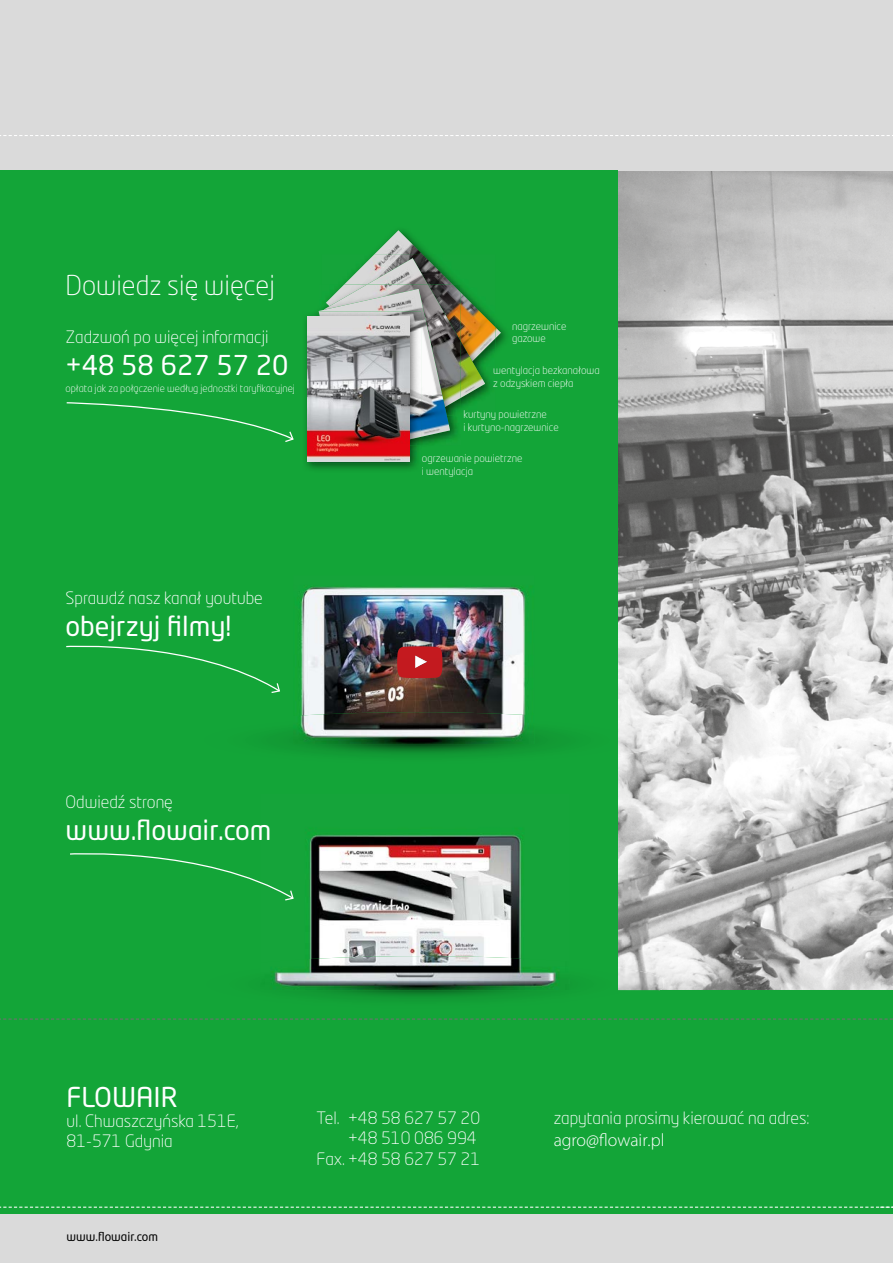
<style>
.page{position:relative;width:893px;height:1263px;background:#fff}
.page>*{position:absolute;margin:0;border:0;box-sizing:border-box;transform-origin:0 0}
.t1{font:27px "Neo Tech Pro";color:#fff}
.t2{font:300 27px "Neo Tech Pro";color:#fff}
.t3{font:300 18px "Myriad Pro";color:#fff}
.t4{font:300 16.95px/20.2px "Neo Tech Pro";color:#fff}
.t5{font:12px "Neo Tech Pro";color:#000}
.t6{font:300 10.5px/12.6px "Neo Tech Pro";color:#fff}
.t7{font:300 10.2px "Neo Tech Pro";color:#fff}
</style>
<div class="page">
<img style="left:618px;top:170px;width:275px;height:820px">
<div style="left:0;top:0;width:893px;height:170px;background:#dadada"></div>
<div style="left:0;top:170px;width:618px;height:1045px;background:#13a538"></div>
<div style="left:0;top:990px;width:893px;height:225px;background:#13a538"></div>
<svg style="left:0;top:135px;width:893px;height:1px"></svg>
<img style="left:660px;top:967px;width:3px;height:23px">
<svg style="left:618px;top:962px;width:42px;height:29px"></svg>
<img style="left:309px;top:835px;width:213px;height:121px">
<img style="left:260px;top:1019px;width:309px;height:1px">
<img style="left:271px;top:956px;width:298px;height:43px">
<img style="left:618px;top:724px;width:43px;height:32px">
<svg style="left:279px;top:732px;width:279px;height:24px"></svg>
<img style="left:301px;top:586px;width:225px;height:126px">
<img style="left:293px;top:712px;width:241px;height:32px">
<svg style="left:397px;top:646px;width:45px;height:32px"></svg>
<svg style="left:70px;top:853px;width:224px;height:48px"></svg>
<svg style="left:66px;top:645px;width:214px;height:48px"></svg>
<div style="left:0;top:1214px;width:893px;height:49px;background:#dadada"></div>
<svg style="left:0;top:1206px;width:893px;height:2px"></svg>
<svg style="left:0;top:1018px;width:893px;height:1px"></svg>
<svg style="left:66px;top:402px;width:228px;height:40px"></svg>
<img style="left:375px;top:230px;width:126px;height:108px">
<img style="left:343px;top:283px;width:148px;height:125px">
<img style="left:344px;top:254px;width:151px;height:107px">
<img style="left:367px;top:258px;width:118px;height:140px">
<img style="left:421px;top:416px;width:37px;height:29px">
<img style="left:338px;top:284px;width:123px;height:123px">
<img style="left:319px;top:289px;width:131px;height:148px">
<img style="left:305px;top:314px;width:112px;height:156px">
<img style="left:319px;top:311px;width:102px;height:142px">
<img style="left:307px;top:316px;width:103px;height:145px">
<h1 class="t2" style="left:66px;top:269px;width:211px">Dowiedz się więcej</h1>
<p class="t4" style="left:66px;top:327px;width:204px">Zadzwoń po więcej informacji</p>
<h1 class="t1" style="left:66px;top:349px;width:224px">+48 58 627 57 20</h1>
<p class="t7" style="left:66px;top:382px;width:231px">opłata jak za połączenie według jednostki taryfikacyjnej</p>
<p class="t4" style="left:66px;top:587px;width:199px">Sprawdź nasz kanał youtube</p>
<h1 class="t1" style="left:66px;top:609px;width:167px">obejrzyj filmy!</h1>
<p class="t4" style="left:66px;top:791px;width:109px">Odwiedź stronę</p>
<h1 class="t1" style="left:66px;top:814px;width:207px">www.flowair.com</h1>
<p class="t6" style="left:512px;top:320px;width:56px">nagrzewnice gazowe</p>
<p class="t6" style="left:493px;top:364px;width:108px">wentylacja bezkanałowa z odzyskiem ciepła</p>
<p class="t6" style="left:463px;top:408px;width:97px">kurtyny powietrzne<br>i kurtyno-nagrzewnice</p>
<p class="t6" style="left:422px;top:452px;width:102px">ogrzewanie powietrzne i wentylacja</p>
<h1 class="t1" style="left:67px;top:1080px;width:113px">FLOWAIR</h1>
<p class="t4" style="left:67px;top:1110px;width:174px">ul. Chwaszczyńska 151E,<br>81-571 Gdynia</p>
<p class="t5" style="left:67px;top:1229px;width:93px">www.flowair.com</p>
<p class="t4" style="left:317px;top:1107px;width:165px;text-align:right">Tel. +48 58 627 57 20 +48 510 086 994<br>Fax. +48 58 627 57 21</p>
<p class="t4" style="left:554px;top:1107px;width:257px">zapytania prosimy kierować na adres:</p>
<p class="t3" style="left:554px;top:1130px;width:112px">agro@flowair.pl</p>
</div>
